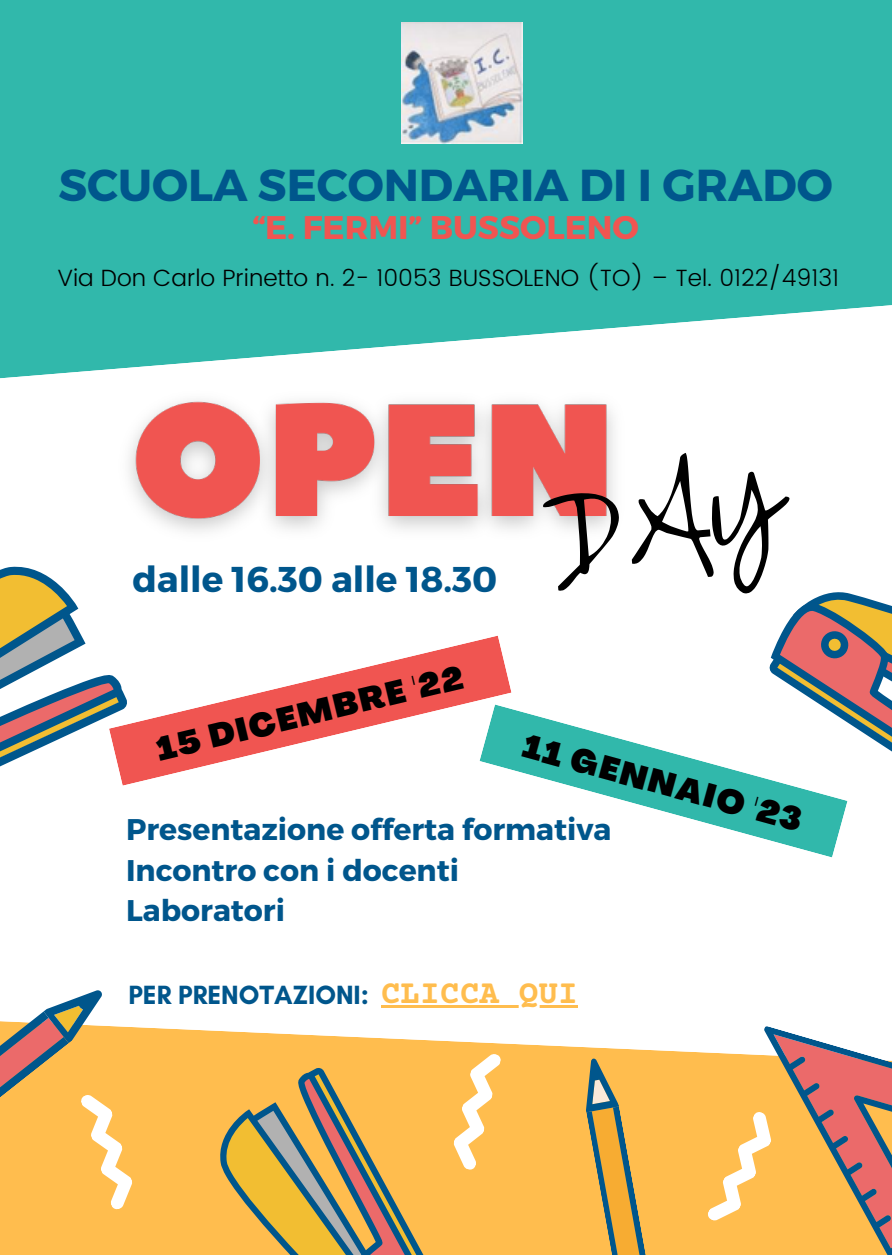
<style>
.page{position:relative;width:892px;height:1258px;background:#fff}
.page>*{position:absolute;margin:0;border:0;box-sizing:border-box;transform-origin:0 0}
.t1{font:700 44.7px "Montserrat";color:#00568c}
.t2{font:700 35.7px "Montserrat";color:#00568c}
.t3{font:700 32.7px "Montserrat";color:#f05551}
.t4{font:900 32.4px "Agrandir";color:#000}
.t5{font:700 30px/40.5px "Montserrat";color:#00568c}
.t6{font:700 27px "Glacial Indifference";color:#00568c}
.t7{font:300 23.4px "Poppins";color:#000}
.s1{font-family:"Courier Prime";font-size:33px;color:#ffbd4e}
</style>
<div class="page">
<div style="left:0;top:0;width:891px;height:379px;background:#31b8ab"></div>
<svg style="left:0;top:1027px;width:704px;height:228px;background:#ffc564"></svg>
<svg style="left:577px;top:1055px;width:72px;height:200px;background:#d2a854"></svg>
<svg style="left:0;top:566px;width:109px;height:201px"></svg>
<svg style="left:0;top:990px;width:139px;height:221px"></svg>
<svg style="left:199px;top:1049px;width:303px;height:206px;background:#dcaf5b"></svg>
<svg style="left:704px;top:1026px;width:187px;height:229px;background:#e5ac71"></svg>
<svg style="left:511px;top:709px;width:30px;height:69px;background:#4ac0b5"></svg>
<svg style="left:109px;top:635px;width:402px;height:151px"></svg>
<img style="left:401px;top:23px;width:121px;height:121px">
<img style="left:99px;top:330px;width:547px;height:282px">
<hr style="left:381px;top:1005px;width:196px;height:2px;background:#ffbd4e">
<svg style="left:541px;top:421px;width:350px;height:437px"></svg>
<h1 class="t1" style="left:58px;top:156px;width:775px">SCUOLA SECONDARIA DI I GRADO</h1>
<p class="t3" style="left:252px;top:206px;width:388px">“E. FERMI” BUSSOLENO</p>
<p class="t7" style="left:57px;top:264px;width:783px">Via Don Carlo Prinetto n. 2- 10053 BUSSOLENO (TO) – Tel. 0122/49131</p>
<p class="t2" style="left:132px;top:556px;width:366px">dalle 16.30 alle 18.30</p>
<p class="t4" style="left:154px;top:736px;width:315px;rotate:-13deg">15 DICEMBRE '22</p>
<p class="t4" style="left:526px;top:733px;width:289px;rotate:15deg">11 GENNAIO '23</p>
<p class="t5" style="left:126px;top:808px;width:486px">Presentazione offerta formativa<br>Incontro con i docenti<br>Laboratori</p>
<p class="t6" style="left:128px;top:978px;width:451px">PER PRENOTAZIONI: <span class="s1">CLICCA QUI</span></p>
</div>
